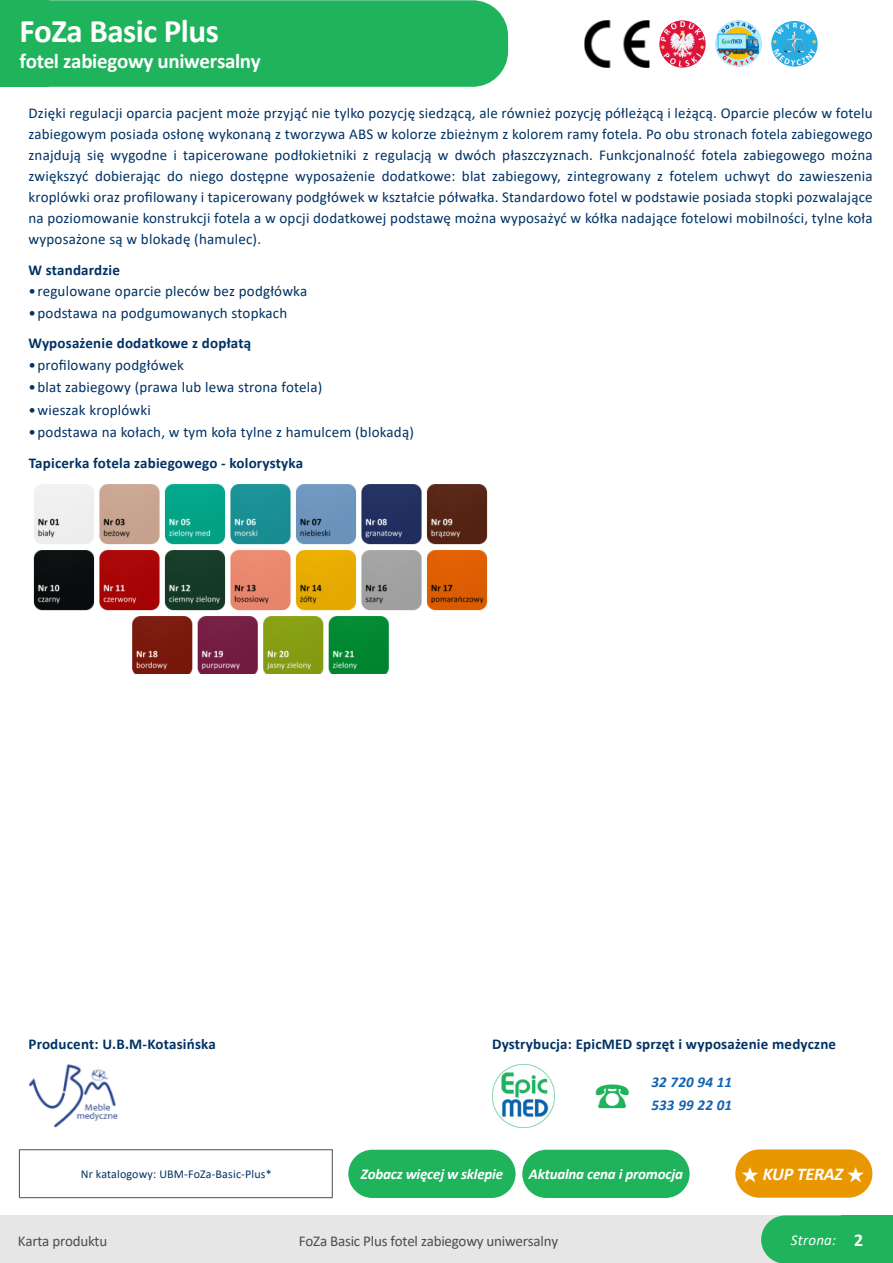
<style>
.page{position:relative;width:893px;height:1263px;background:#fff}
.page>*{position:absolute;margin:0;border:0;box-sizing:border-box;transform-origin:0 0}
.t1{font:700 36px "Malgun Gothic";color:#1fb35c}
.t2{font:700 33px "Calibri";letter-spacing:-.015em;color:#fff}
.t3{font:700 21px "Calibri";letter-spacing:-.015em;color:#fff}
.t4{font:italic 700 18px "Calibri";letter-spacing:-.015em;color:#fff}
.t5{font:15px/21px "Calibri";letter-spacing:.015em;color:#003264;text-align:justify}
.t6{font:700 15px "Calibri";letter-spacing:.015em;color:#003264}
.t7{font:15px "Calibri";letter-spacing:-.015em;color:#4d4d4d}
.t8{font:italic 700 15px "Calibri";letter-spacing:-.015em;color:#fff}
.t9{font:italic 700 15px/22.5px "Calibri";letter-spacing:.015em;color:#1364b0}
.t10{font:italic 15px "Calibri";letter-spacing:.015em;color:#fff}
.t11{font:12px "Calibri";letter-spacing:.015em;color:#003264}
.s1{font-family:"Malgun Gothic";font-style:normal}
.s2{font-weight:700;font-style:normal;font-size:18px}
</style>
<div class="page">
<div style="left:0;top:0;width:508px;height:87px;background:#1fb35c;border-radius:35px"></div>
<div style="left:0;top:0;width:48px;height:87px;background:#1fb35c"></div>
<div style="left:0;top:1215px;width:893px;height:48px;background:#e6e6e6"></div>
<div style="left:761px;top:1215px;width:132px;height:48px;background:#1fb35c;border-radius:24px"></div>
<div style="left:842px;top:1215px;width:51px;height:48px;background:#1fb35c"></div>
<div style="left:735px;top:1149px;width:137px;height:49px;background:#e89700;border-radius:24px"></div>
<div style="left:19px;top:1149px;width:314px;height:49px;border:1px solid #655f5f"></div>
<img style="left:492px;top:1064px;width:62px;height:63px">
<div style="left:348px;top:1150px;width:168px;height:48px;background:#1fb35c;border-radius:24px"></div>
<div style="left:522px;top:1150px;width:168px;height:48px;background:#1fb35c;border-radius:24px"></div>
<img style="left:716px;top:21px;width:46px;height:46px">
<img style="left:772px;top:21px;width:46px;height:46px">
<img style="left:659px;top:21px;width:47px;height:46px">
<img style="left:584px;top:21px;width:65px;height:46px">
<img style="left:33px;top:484px;width:455px;height:190px">
<img style="left:28px;top:1064px;width:90px;height:63px">
<h2 class="t2" style="left:19px;top:17px;width:201px">FoZa Basic Plus</h2>
<h3 class="t3" style="left:19px;top:52px;width:243px">fotel zabiegowy uniwersalny</h3>
<p class="t5" style="left:28px;top:103px;width:846px">Dzięki regulacji oparcia pacjent może przyjąć nie tylko pozycję siedzącą, ale również pozycję półleżącą i leżącą. Oparcie pleców w fotelu zabiegowym posiada osłonę wykonaną z tworzywa ABS w kolorze zbieżnym z kolorem ramy fotela. Po obu stronach fotela zabiegowego znajdują się wygodne i tapicerowane podłokietniki z regulacją w dwóch płaszczyznach. Funkcjonalność fotela zabiegowego można zwiększyć dobierając do niego dostępne wyposażenie dodatkowe: blat zabiegowy, zintegrowany z fotelem uchwyt do zawieszenia kroplówki oraz profilowany i tapicerowany podgłówek w kształcie półwałka. Standardowo fotel w podstawie posiada stopki pozwalające na poziomowanie konstrukcji fotela a w opcji dodatkowej podstawę można wyposażyć w kółka nadające fotelowi mobilności, tylne koła wyposażone są w blokadę (hamulec).</p>
<p class="t6" style="left:28px;top:263px;width:93px">W standardzie</p>
<p class="t5" style="left:28px;top:281px;width:280px">•regulowane oparcie pleców bez podgłówka</p>
<p class="t5" style="left:28px;top:304px;width:260px">•podstawa na podgumowanych stopkach</p>
<p class="t6" style="left:28px;top:337px;width:224px">Wyposażenie dodatkowe z dopłatą</p>
<p class="t5" style="left:28px;top:355px;width:157px">•profilowany podgłówek</p>
<p class="t5" style="left:28px;top:378px;width:295px">•blat zabiegowy (prawa lub lewa strona fotela)</p>
<p class="t5" style="left:28px;top:400px;width:124px">•wieszak kroplówki</p>
<p class="t5" style="left:28px;top:423px;width:387px">•podstawa na kołach, w tym koła tylne z hamulcem (blokadą)</p>
<p class="t6" style="left:29px;top:457px;width:276px">Tapicerka fotela zabiegowego - kolorystyka</p>
<p class="t6" style="left:28px;top:1038px;width:189px">Producent: U.B.M-Kotasińska</p>
<p class="t6" style="left:492px;top:1038px;width:346px">Dystrybucja: EpicMED sprzęt i wyposażenie medyczne</p>
<h1 class="t1" style="left:595px;top:1078px;width:37px">☎</h1>
<p class="t9" style="left:651px;top:1072px;width:82px">32 720 94 11<br>533 99 22 01</p>
<p class="t11" style="left:81px;top:1169px;width:192px">Nr katalogowy: UBM-FoZa-Basic-Plus*</p>
<p class="t4" style="left:741px;top:1167px;width:125px"><span class="s1">★</span> KUP TERAZ <span class="s1">★</span></p>
<p class="t8" style="left:361px;top:1168px;width:144px">Zobacz więcej w sklepie</p>
<p class="t8" style="left:529px;top:1168px;width:155px">Aktualna cena i promocja</p>
<p class="t7" style="left:18px;top:1235px;width:91px">Karta produktu</p>
<p class="t7" style="left:299px;top:1235px;width:261px">FoZa Basic Plus fotel zabiegowy uniwersalny</p>
<p class="t10" style="left:791px;top:1234px;width:74px">Strona: <span class="s2">2</span></p>
</div>
